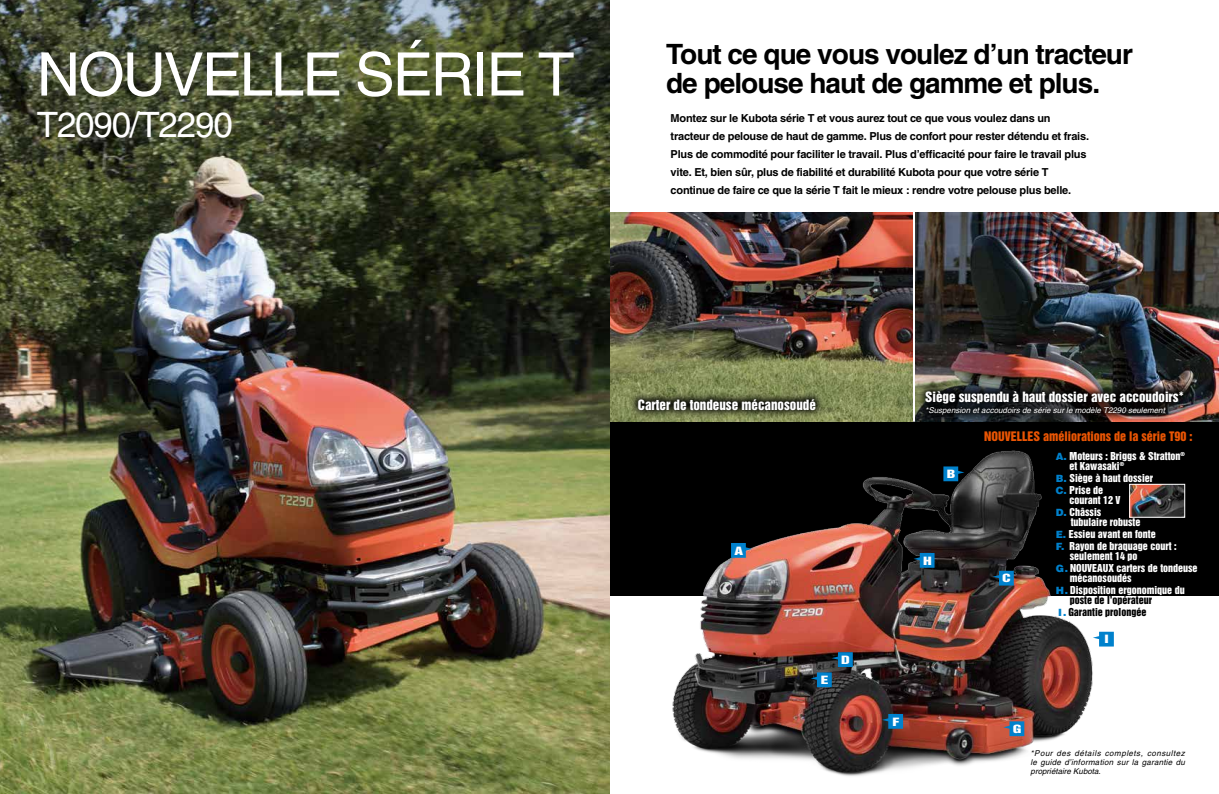
<style>
.page{position:relative;width:1219px;height:794px;background:#fff}
.page>*{position:absolute;margin:0;border:0;box-sizing:border-box;transform-origin:0 0}
.t1{font:60px "Helvetica";letter-spacing:-.035em;color:#fff}
.t2{font:35px "Helvetica";letter-spacing:-.035em;color:#fff}
.t3{font:700 28px/29px "Helvetica";letter-spacing:-.035em;color:#000}
.t4{font:13px "Helvetica Inserat";color:#fff}
.t5{font:12px "Helvetica Inserat";color:#ea5504}
.t6{font:700 11px/18px "Helvetica";letter-spacing:-.02em;color:#000}
.t7{font:10.4px "Helvetica Inserat";color:#fff;scale:1.5 1}
.t8{font:10px/12px "Helvetica Inserat";color:#fff}
.t9{font:10px/12px "Helvetica Inserat";color:#000}
.t10{font:italic 8px/9px "Helvetica";letter-spacing:.03em;color:#000;text-align:justify}
.t11{font:italic 8px "Helvetica";color:#fff}
.t12{font:5px "Helvetica Inserat";color:#fff}
.s1{font-family:"Helvetica";font-weight:900;color:#0081cc}
</style>
<div class="page">
<div style="left:609px;top:422px;width:610px;height:173px;background:#000"></div>
<img style="left:610px;top:213px;width:609px;height:209px">
<img style="left:644px;top:414px;width:461px;height:362px">
<img style="left:0;top:0;width:609px;height:794px">
<svg style="left:943px;top:466px;width:21px;height:15px"></svg>
<svg style="left:811px;top:652px;width:42px;height:35px"></svg>
<svg style="left:913px;top:553px;width:21px;height:15px"></svg>
<svg style="left:1003px;top:721px;width:21px;height:15px"></svg>
<svg style="left:731px;top:543px;width:21px;height:15px"></svg>
<hr style="left:913px;top:200px;width:2px;height:222px;background:#fff">
<img style="left:917px;top:382px;width:275px;height:41px">
<svg style="left:629px;top:390px;width:195px;height:29px;background:#515736"></svg>
<img style="left:1131px;top:486px;width:52px;height:29px">
<div style="left:1129px;top:484px;width:56px;height:33px;border:1px solid #fff"></div>
<svg style="left:993px;top:571px;width:21px;height:14px"></svg>
<svg style="left:882px;top:714px;width:21px;height:14px"></svg>
<svg style="left:1093px;top:632px;width:21px;height:14px"></svg>
<h1 class="t1" style="left:37px;top:40px;width:539px">NOUVELLE SÉRIE T</h1>
<h2 class="t2" style="left:37px;top:104px;width:197px">T2090/T2290</h2>
<h3 class="t3" style="left:666px;top:39px;width:468px">Tout ce que vous voulez d’un tracteur de pelouse haut de gamme et plus.</h3>
<p class="t6" style="left:671px;top:109px;width:420px">Montez sur le Kubota série T et vous aurez tout ce que vous voulez dans un tracteur de pelouse de haut de gamme. Plus de confort pour rester détendu et frais.<br>Plus de commodité pour faciliter le travail. Plus d’efficacité pour faire le travail plus vite. Et, bien sûr, plus de fiabilité et durabilité Kubota pour que votre série T continue de faire ce que la série T fait le mieux : rendre votre pelouse plus belle.</p>
<p class="t4" style="left:638px;top:397px;width:180px">Carter de tondeuse mécanosoudé</p>
<p class="t7" style="left:734px;top:544px;width:7px">A</p>
<p class="t7" style="left:821px;top:673px;width:7px">E</p>
<p class="t7" style="left:841px;top:653px;width:7px">D</p>
<p class="t4" style="left:925px;top:389px;width:260px">Siège suspendu à haut dossier avec accoudoirs*</p>
<p class="t11" style="left:925px;top:405px;width:241px">*Suspension et accoudoirs de série sur le modèle T2290 seulement</p>
<p class="t8" style="left:1056px;top:450px;width:126px"><span class="s1">A.</span> Moteurs : Briggs &amp; Stratton</p>
<p class="t12" style="left:1180px;top:450px;width:6px">®</p>
<p class="t8" style="left:1056px;top:460px;width:99px;text-indent:14px">et Kawasaki<sup>®<br></sup><span class="s1">B.</span> Siège à haut dossier<br><span class="s1">C.</span> Prise de</p>
<p class="t8" style="left:1056px;top:494px;width:66px;text-indent:14px">courant 12 V<br><span class="s1">D.</span> Châssis</p>
<p class="t8" style="left:1056px;top:516px;width:122px;text-indent:15px">tubulaire robuste<br><span class="s1">E.</span> Essieu avant en fonte<br><span class="s1">F.</span> Rayon de braquage court :</p>
<p class="t8" style="left:1056px;top:550px;width:143px;text-indent:14px">seulement 14 po<br><span class="s1">G .</span> NOUVEAUX carters de tondeuse</p>
<p class="t8" style="left:1056px;top:572px;width:131px;text-indent:14px">mécanosoudés<br><span class="s1">H .</span> Disposition ergonomique du</p>
<p class="t9" style="left:1058px;top:594px;width:95px;text-indent:12px">poste de l’opérateur<br><span class="s1">I .</span> Garantie prolongée</p>
<p class="t5" style="left:984px;top:429px;width:210px">NOUVELLES améliorations de la série T90 :</p>
<p class="t7" style="left:947px;top:468px;width:7px">B</p>
<p class="t7" style="left:923px;top:554px;width:7px">H</p>
<p class="t7" style="left:1002px;top:572px;width:7px">C</p>
<p class="t7" style="left:1104px;top:633px;width:4px">I</p>
<p class="t7" style="left:892px;top:715px;width:6px">F</p>
<p class="t7" style="left:1013px;top:722px;width:7px">G</p>
<p class="t10" style="left:1031px;top:748px;width:156px">*Pour des détails complets, consultez le guide d’information sur la garantie du propriétaire Kubota.</p>
</div>
